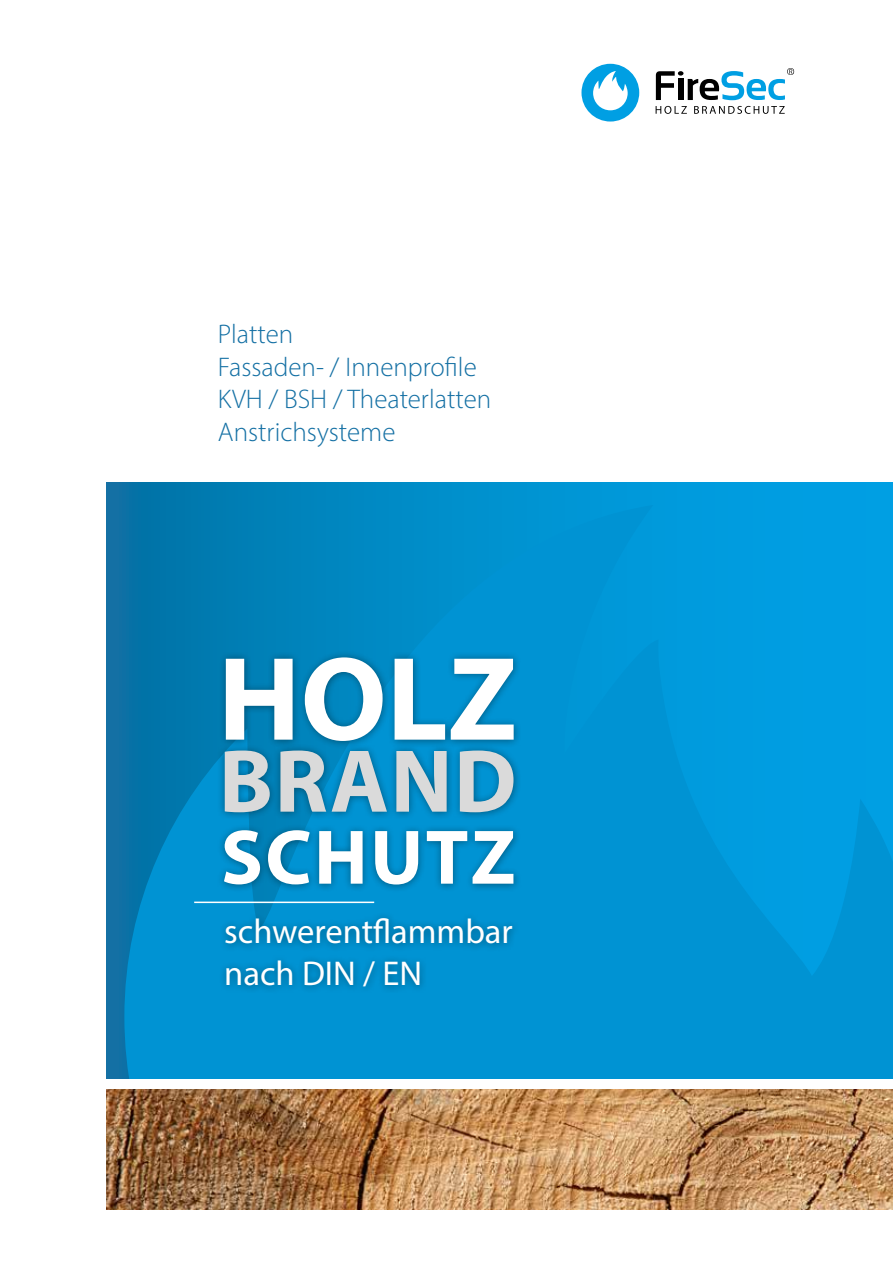
<style>
.page{position:relative;width:893px;height:1263px;background:#fff}
.page>*{position:absolute;margin:0;border:0;box-sizing:border-box;transform-origin:0 0}
.t1{font:700 120px "Myriad Pro";color:#fff}
.t2{font:700 90px "Myriad Pro";letter-spacing:.015em;color:#dadada}
.t3{font:700 78px "Myriad Pro";letter-spacing:.03em;color:#fff}
.t4{font:34.5px/41.4px "Myriad Pro";color:#fff}
.t5{font:300 27px/32.4px "Myriad Pro";color:#1470a4}
</style>
<div class="page">
<svg style="left:106px;top:482px;width:787px;height:597px"></svg>
<svg style="left:124px;top:505px;width:769px;height:574px;fill:#0093d3"></svg>
<div style="left:581px;top:64px;width:58px;height:58px;background:#009fe3;border-radius:50%"></div>
<svg style="left:593px;top:71px;width:35px;height:39px"></svg>
<svg style="left:656px;top:68px;width:138px;height:32px"></svg>
<svg style="left:656px;top:106px;width:31px;height:8px"></svg>
<svg style="left:694px;top:106px;width:91px;height:8px"></svg>
<div style="left:218px;top:650px;width:304px;height:99px;background:#000;opacity:.4"></div>
<div style="left:217px;top:743px;width:305px;height:78px;background:#000;opacity:.4"></div>
<div style="left:219px;top:911px;width:302px;height:84px;background:#000;opacity:.4"></div>
<div style="left:217px;top:823px;width:305px;height:70px;background:#000;opacity:.4"></div>
<hr style="left:194px;top:901px;width:180px;height:2px;background:#fff">
<img style="left:106px;top:1089px;width:787px;height:121px">
<p class="t5" style="left:218px;top:318px;width:275px">Platten<br>Fassaden- / Innenprofile<br>KVH / BSH / Theaterlatten<br>Anstrichsysteme</p>
<h1 class="t1" style="left:218px;top:621px;width:301px">HOLZ</h1>
<h2 class="t2" style="left:219px;top:723px;width:299px">BRAND</h2>
<h3 class="t3" style="left:221px;top:806px;width:296px">SCHUTZ</h3>
<p class="t4" style="left:224px;top:910px;width:290px">schwerentflammbar nach DIN / EN</p>
</div>
